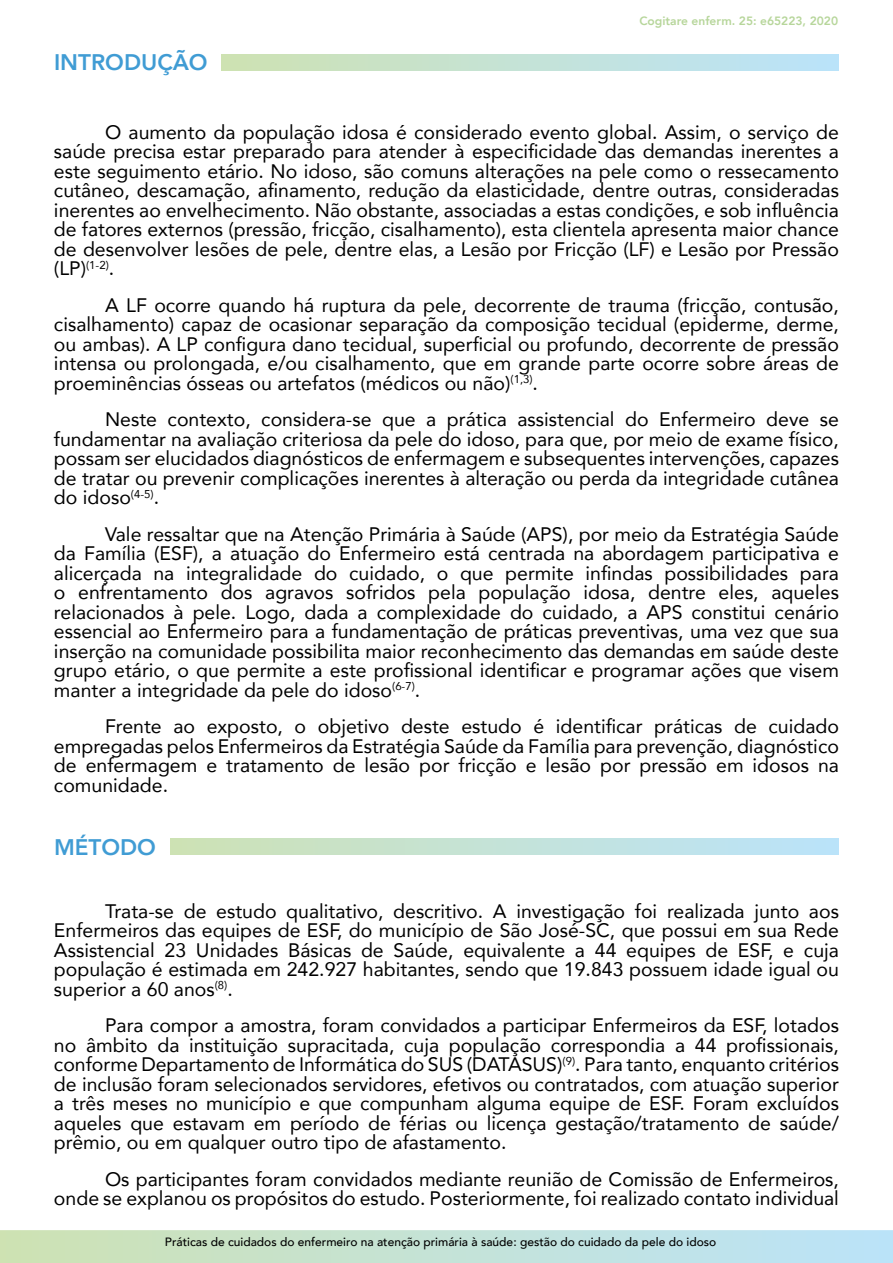
<style>
.page{position:relative;width:893px;height:1263px;background:#fff}
.page>*{position:absolute;margin:0;border:0;box-sizing:border-box;transform-origin:0 0}
.t1{font:800 22.5px "Avenir";color:#409cd4}
.t2{font:19.5px/19.5px "Avenir";color:#000;text-align:justify}
.t3{font:500 12px "Avenir";color:#000}
.t4{font:800 12px "Avenir";color:#b7d69b}
</style>
<div class="page">
<svg style="left:0;top:1230px;width:893px;height:33px;background:#c4e2d6"></svg>
<div style="left:221px;top:54px;width:618px;height:17px;background:linear-gradient(to right,#cee2b3,#bae3fb)"></div>
<div style="left:170px;top:838px;width:669px;height:17px;background:linear-gradient(to right,#cee2b5,#bae3fb)"></div>
<p class="t1" style="left:54px;top:45px;width:155px">INTRODUÇÃO</p>
<p class="t4" style="left:639px;top:12px;width:200px">Cogitare enferm. 25: e65223, 2020</p>
<p class="t2" style="left:54px;top:121px;width:786px;text-indent:51px">O aumento da população idosa é considerado evento global. Assim, o serviço de saúde precisa estar preparado para atender à especificidade das demandas inerentes a este seguimento etário. No idoso, são comuns alterações na pele como o ressecamento cutâneo, descamação, afinamento, redução da elasticidade, dentre outras, consideradas inerentes ao envelhecimento. Não obstante, associadas a estas condições, e sob influência de fatores externos (pressão, fricção, cisalhamento), esta clientela apresenta maior chance de desenvolver lesões de pele, dentre elas, a Lesão por Fricção (LF) e Lesão por Pressão (LP)<sup>(1-2)</sup>.</p>
<p class="t2" style="left:54px;top:294px;width:786px;text-indent:51px">A LF ocorre quando há ruptura da pele, decorrente de trauma (fricção, contusão, cisalhamento) capaz de ocasionar separação da composição tecidual (epiderme, derme, ou ambas). A LP configura dano tecidual, superficial ou profundo, decorrente de pressão intensa ou prolongada, e/ou cisalhamento, que em grande parte ocorre sobre áreas de proeminências ósseas ou artefatos (médicos ou não)<sup>(1,3)</sup>.</p>
<p class="t2" style="left:54px;top:409px;width:786px;text-indent:51px">Neste contexto, considera-se que a prática assistencial do Enfermeiro deve se fundamentar na avaliação criteriosa da pele do idoso, para que, por meio de exame físico, possam ser elucidados diagnósticos de enfermagem e subsequentes intervenções, capazes de tratar ou prevenir complicações inerentes à alteração ou perda da integridade cutânea do idoso<sup>(4-5)</sup>.</p>
<p class="t2" style="left:54px;top:523px;width:786px;text-indent:51px">Vale ressaltar que na Atenção Primária à Saúde (APS), por meio da Estratégia Saúde da Família (ESF), a atuação do Enfermeiro está centrada na abordagem participativa e alicerçada na integralidade do cuidado, o que permite infindas possibilidades para o enfrentamento dos agravos sofridos pela população idosa, dentre eles, aqueles relacionados à pele. Logo, dada a complexidade do cuidado, a APS constitui cenário essencial ao Enfermeiro para a fundamentação de práticas preventivas, uma vez que sua inserção na comunidade possibilita maior reconhecimento das demandas em saúde deste grupo etário, o que permite a este profissional identificar e programar ações que visem manter a integridade da pele do idoso<sup>(6-7)</sup>.</p>
<p class="t2" style="left:54px;top:716px;width:786px;text-indent:51px">Frente ao exposto, o objetivo deste estudo é identificar práticas de cuidado empregadas pelos Enfermeiros da Estratégia Saúde da Família para prevenção, diagnóstico de enfermagem e tratamento de lesão por fricção e lesão por pressão em idosos na comunidade.</p>
<p class="t1" style="left:54px;top:829px;width:104px">MÉTODO</p>
<p class="t2" style="left:54px;top:901px;width:786px;text-indent:51px">Trata-se de estudo qualitativo, descritivo. A investigação foi realizada junto aos Enfermeiros das equipes de ESF, do município de São José-SC, que possui em sua Rede Assistencial 23 Unidades Básicas de Saúde, equivalente a 44 equipes de ESF, e cuja população é estimada em 242.927 habitantes, sendo que 19.843 possuem idade igual ou superior a 60 anos<sup>(8)</sup>.</p>
<p class="t2" style="left:54px;top:1015px;width:786px;text-indent:51px">Para compor a amostra, foram convidados a participar Enfermeiros da ESF, lotados no âmbito da instituição supracitada, cuja população correspondia a 44 profissionais, conforme Departamento de Informática do SUS (DATASUS)<sup>(9)</sup>. Para tanto, enquanto critérios de inclusão foram selecionados servidores, efetivos ou contratados, com atuação superior a três meses no município e que compunham alguma equipe de ESF. Foram excluídos aqueles que estavam em período de férias ou licença gestação/tratamento de saúde/ prêmio, ou em qualquer outro tipo de afastamento.</p>
<p class="t2" style="left:54px;top:1169px;width:786px;text-align:right">Os participantes foram convidados mediante reunião de Comissão de Enfermeiros,<br>onde se explanou os propósitos do estudo. Posteriormente, foi realizado contato individual</p>
<p class="t3" style="left:165px;top:1232px;width:553px">Práticas de cuidados do enfermeiro na atenção primária à saúde: gestão do cuidado da pele do idoso</p>
</div>
